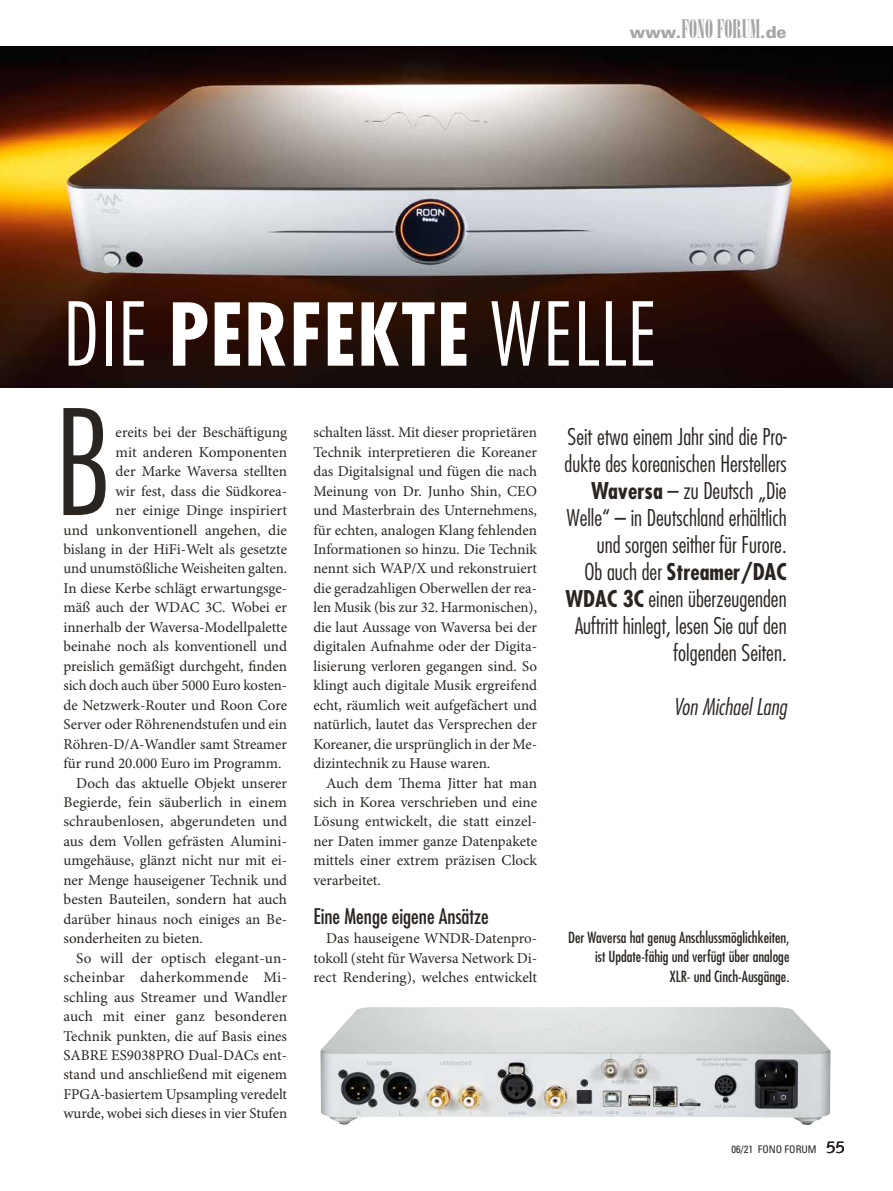
<style>
.page{position:relative;width:893px;height:1191px;background:#fff}
.page>*{position:absolute;margin:0;border:0;box-sizing:border-box;transform-origin:0 0}
.t1{font:300 condensed 141.9px "Futura Std";color:#2a2521}
.t2{font:300 condensed 85.5px "Futura Std";letter-spacing:.02em;color:#fff}
.t3{font:25.65px "Onyx";color:#a6a5a3}
.t4{font:300 condensed 22.5px/27px "Futura Std";color:#2a2521;text-align:right}
.t5{font:italic 300 condensed 22.5px "Futura Std";color:#2a2521}
.t6{font:condensed 21px "Futura Std";color:#2a2521}
.t7{font:900 16.5px "Univers LT Std";color:#a8a5a3}
.t8{font:15px/19.5px "Minion Pro";color:#2a2521;text-align:justify}
.t9{font:condensed 15px/19.5px "Futura Std";color:#2a2521;text-align:right}
.t10{font:condensed 10.5px "Univers LT Std";color:#2a2521}
.s1{font-family:"Univers LT Std";font-weight:900;font-size:16.5px;color:#a8a5a3}
.s2{font-weight:700;font-size:84px}
.s3{font-weight:700}
.s4{font-family:"Syntax";font-stretch:normal;font-size:16.5px}
</style>
<div class="page">
<img style="left:0;top:47px;width:893px;height:340px">
<img style="left:320px;top:1007px;width:510px;height:118px">
<h3 class="t3" style="left:630px;top:14px;width:132px"><span class="s1">www.</span>FONO FORUM</h3>
<p class="t7" style="left:760px;top:22px;width:28px">.de</p>
<h2 class="t2" style="left:63px;top:283px;width:595px">DIE <span class="s2">PERFEKTE</span> WELLE</h2>
<h1 class="t1" style="left:55px;top:378px;width:58px">B</h1>
<p class="t8" style="left:116px;top:423px;width:173px">ereits bei der Beschäftigung</p>
<p class="t8" style="left:116px;top:443px;width:173px">mit anderen Komponenten</p>
<p class="t8" style="left:116px;top:462px;width:173px">der Marke Waversa stellten</p>
<p class="t8" style="left:116px;top:481px;width:173px">wir fest, dass die Südkorea-</p>
<p class="t8" style="left:116px;top:501px;width:173px">ner einige Dinge inspiriert</p>
<p class="t8" style="left:63px;top:520px;width:225px">und unkonventionell angehen, die</p>
<p class="t8" style="left:63px;top:540px;width:225px">bislang in der HiFi-Welt als gesetzte</p>
<p class="t8" style="left:63px;top:559px;width:225px">und unumstößliche Weisheiten galten.</p>
<p class="t8" style="left:63px;top:579px;width:225px">In diese Kerbe schlägt erwartungsge-</p>
<p class="t8" style="left:63px;top:598px;width:225px">mäß auch der WDAC 3C. Wobei er</p>
<p class="t8" style="left:63px;top:618px;width:225px">innerhalb der Waversa-Modellpalette</p>
<p class="t8" style="left:63px;top:637px;width:225px">beinahe noch als konventionell und</p>
<p class="t8" style="left:63px;top:657px;width:225px">preislich gemäßigt durchgeht, finden</p>
<p class="t8" style="left:63px;top:676px;width:225px">sich doch auch über 5000 Euro kosten-</p>
<p class="t8" style="left:63px;top:695px;width:225px">de Netzwerk-Router und Roon Core</p>
<p class="t8" style="left:63px;top:715px;width:225px">Server oder Röhrenendstufen und ein</p>
<p class="t8" style="left:63px;top:734px;width:225px">Röhren-D/A-Wandler samt Streamer</p>
<p class="t8" style="left:63px;top:754px;width:220px">für rund 20.000 Euro im Programm.</p>
<p class="t8" style="left:76px;top:773px;width:212px">Doch das aktuelle Objekt unserer</p>
<p class="t8" style="left:63px;top:793px;width:225px">Begierde, fein säuberlich in einem</p>
<p class="t8" style="left:63px;top:812px;width:225px">schraubenlosen, abgerundeten und</p>
<p class="t8" style="left:63px;top:832px;width:225px">aus dem Vollen gefrästen Alumini-</p>
<p class="t8" style="left:63px;top:851px;width:225px">umgehäuse, glänzt nicht nur mit ei-</p>
<p class="t8" style="left:63px;top:871px;width:225px">ner Menge hauseigener Technik und</p>
<p class="t8" style="left:63px;top:890px;width:225px">besten Bauteilen, sondern hat auch</p>
<p class="t8" style="left:63px;top:909px;width:225px">darüber hinaus noch einiges an Be-</p>
<p class="t8" style="left:63px;top:929px;width:141px">sonderheiten zu bieten.</p>
<p class="t8" style="left:76px;top:948px;width:212px">So will der optisch elegant-un-</p>
<p class="t8" style="left:63px;top:968px;width:225px">scheinbar daherkommende Mi-</p>
<p class="t8" style="left:63px;top:987px;width:225px">schling aus Streamer und Wandler</p>
<p class="t8" style="left:63px;top:1007px;width:225px">auch mit einer ganz besonderen</p>
<p class="t8" style="left:63px;top:1026px;width:225px">Technik punkten, die auf Basis eines</p>
<p class="t8" style="left:63px;top:1046px;width:225px">SABRE ES9038PRO Dual-DACs ent-</p>
<p class="t8" style="left:63px;top:1065px;width:225px">stand und anschließend mit eigenem</p>
<p class="t8" style="left:63px;top:1085px;width:225px">FPGA-basiertem Upsampling veredelt</p>
<p class="t8" style="left:63px;top:1104px;width:225px">wurde, wobei sich dieses in vier Stufen</p>
<p class="t8" style="left:313px;top:423px;width:225px">schalten lässt. Mit dieser proprietären Technik interpretieren die Koreaner das Digitalsignal und fügen die nach Meinung von Dr. Junho Shin, CEO und Masterbrain des Unternehmens, für echten, analogen Klang fehlenden Informationen so hinzu. Die Technik nennt sich WAP/X und rekonstruiert die geradzahligen Oberwellen der rea&shy;len Musik (bis zur 32. Harmonischen), die laut Aussage von Waversa bei der digitalen Aufnahme oder der Digita&shy;lisierung verloren gegangen sind. So klingt auch digitale Musik ergreifend echt, räumlich weit aufgefächert und natürlich, lautet das Versprechen der Koreaner, die ursprünglich in der Me&shy;dizintechnik zu Hause waren.</p>
<p class="t8" style="left:313px;top:773px;width:225px;text-indent:13px">Auch dem Thema Jitter hat man sich in Korea verschrieben und eine Lösung entwickelt, die statt einzel&shy;ner Daten immer ganze Datenpakete mittels einer extrem präzisen Clock verarbeitet.</p>
<h3 class="t6" style="left:313px;top:903px;width:177px">Eine Menge eigene Ansätze</h3>
<p class="t8" style="left:313px;top:929px;width:225px;text-indent:13px">Das hauseigene WNDR-Datenpro&shy;tokoll (steht für Waversa Network Di&shy;rect Rendering), welches entwickelt</p>
<p class="t4" style="left:565px;top:423px;width:224px">Seit etwa einem Jahr sind die Pro&shy;dukte des koreanischen Herstellers<br><span class="s3">Waversa</span> – zu Deutsch „Die<br>Welle“ – in Deutschland erhältlich und sorgen seither für Furore.<br>Ob auch der <span class="s3">Streamer/DAC<br>WDAC 3C</span> einen überzeugenden<br>Auftritt hinlegt, lesen Sie auf den folgenden Seiten.</p>
<h3 class="t5" style="left:673px;top:693px;width:115px">Von Michael Lang</h3>
<p class="t9" style="left:568px;top:927px;width:223px">Der Waversa hat genug Anschlussmöglichkeiten, ist Update-fähig und verfügt über analoge<br>XLR- und Cinch-Ausgänge.</p>
<p class="t10" style="left:731px;top:1142px;width:115px">06/21 FONO FORUM <span class="s4">55</span></p>
</div>
